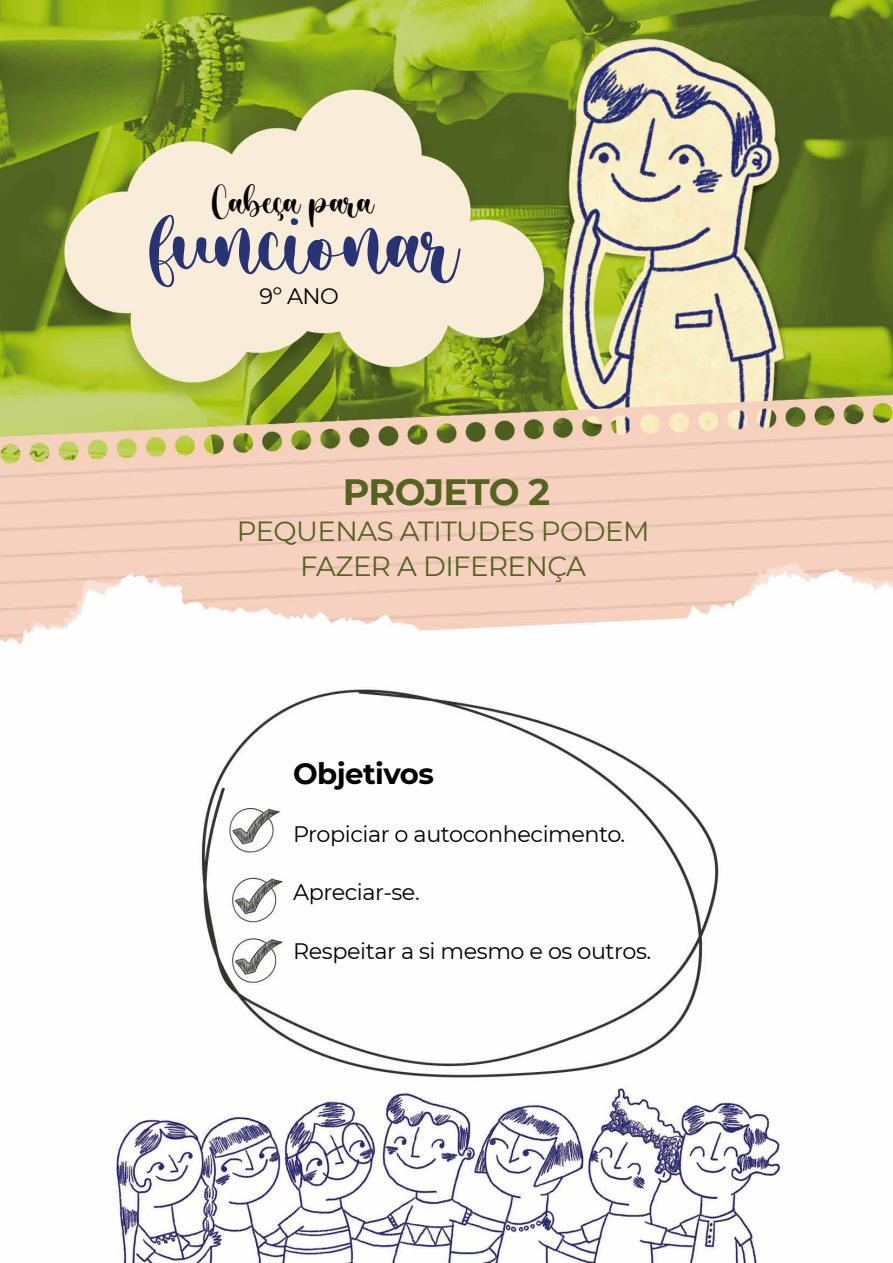
<style>
.page{position:relative;width:893px;height:1263px;background:#fff}
.page>*{position:absolute;margin:0;border:0;box-sizing:border-box;transform-origin:0 0}
.t1{font:89.7px "Warmesty";letter-spacing:-.02em;color:#283374}
.t2{font:700 36.6px "Montserrat";letter-spacing:-.025em;color:#54631f}
.t3{font:35.7px "Warmesty";letter-spacing:-.02em;color:#020002}
.t4{font:700 29.25px "Montserrat";letter-spacing:-.02em;color:#010001}
.t5{font:27.6px/35.4px "Montserrat";letter-spacing:-.02em;color:#54631f;text-align:center}
.t6{font:22.35px "Montserrat";letter-spacing:-.02em;color:#010001}
</style>
<div class="page">
<img style="left:0;top:0;width:893px;height:1263px">
<h3 class="t3" style="left:212px;top:169px;width:163px">Cabeça para</h3>
<h1 class="t1" style="left:150px;top:162px;width:310px">funcionar</h1>
<p class="t6" style="left:260px;top:280px;width:81px">9º ANO</p>
<h2 class="t2" style="left:343px;top:466px;width:209px">PROJETO 2</h2>
<p class="t5" style="left:237px;top:512px;width:414px">PEQUENAS ATITUDES PODEM<br>FAZER A DIFERENÇA</p>
<h3 class="t4" style="left:293px;top:752px;width:142px">Objetivos</h3>
<p class="t6" style="left:293px;top:819px;width:334px">Propiciar o autoconhecimento.</p>
<p class="t6" style="left:293px;top:877px;width:128px">Apreciar-se.</p>
<p class="t6" style="left:293px;top:935px;width:359px">Respeitar a si mesmo e os outros.</p>
</div>
